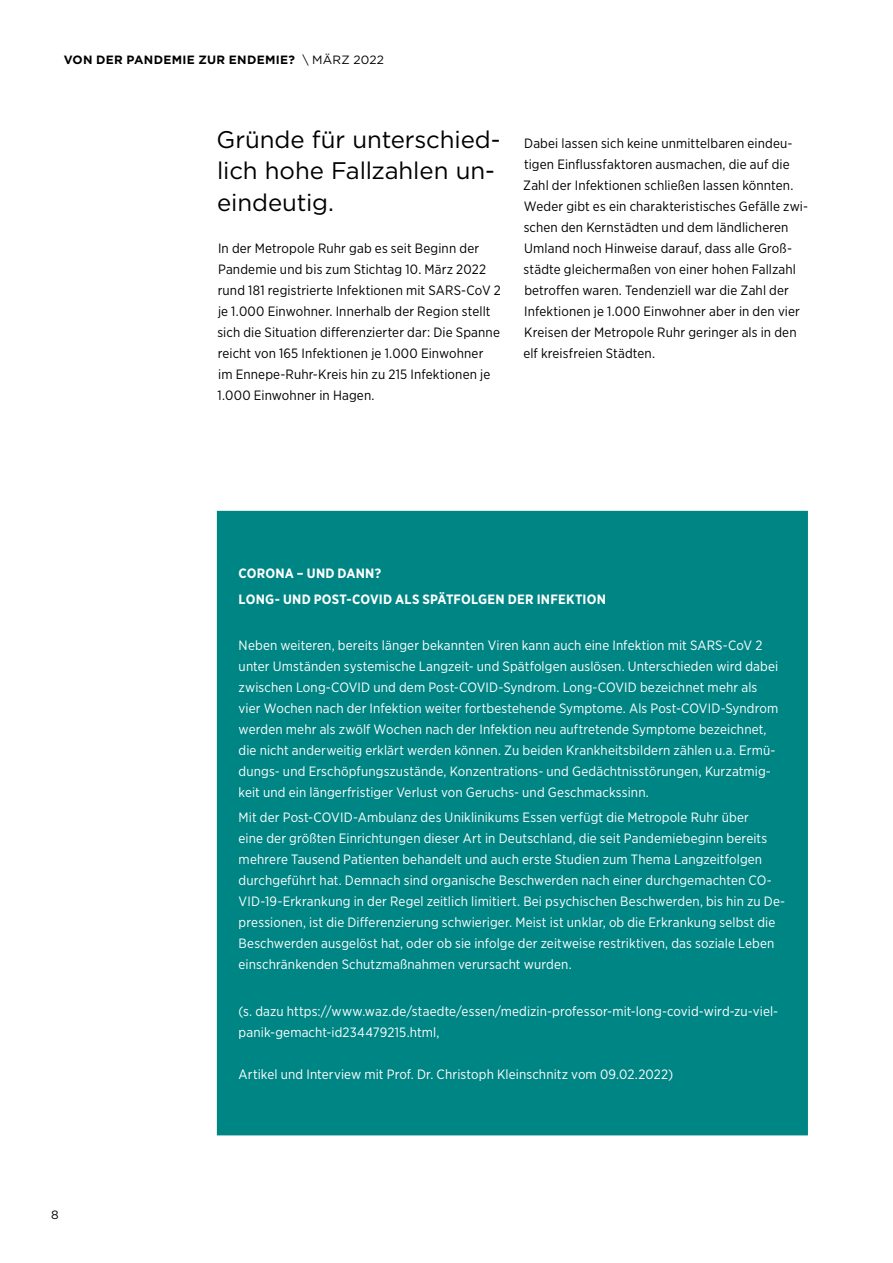
<style>
.page{position:relative;width:893px;height:1263px;background:#fff}
.page>*{position:absolute;margin:0;border:0;box-sizing:border-box;transform-origin:0 0}
.t1{font:24px/31.5px "Gotham";letter-spacing:-.005em;color:#000}
.t2{font:13.5px/21px "Gotham Narrow";letter-spacing:.01em;color:#fff}
.t3{font:13.5px/21px "Gotham Narrow";letter-spacing:.01em;color:#000}
.t4{font:700 13.5px/25.2px "Gotham Narrow";letter-spacing:.015em;color:#fff}
.t5{font:700 12px "Gotham";letter-spacing:.025em;color:#000}
.t6{font:12px "Gotham";color:#000}
.s1{font-weight:400}
</style>
<div class="page">
<div style="left:221px;top:515px;width:582px;height:616px;background:#008585"></div>
<div style="left:217px;top:511px;width:591px;height:624px;border:9px solid #008585"></div>
<p class="t5" style="left:64px;top:51px;width:322px">VON DER PANDEMIE ZUR ENDEMIE? <span class="s1">\ MÄRZ 2022</span></p>
<h1 class="t1" style="left:216px;top:123px;width:286px">Gründe für unterschied&shy;lich hohe Fallzahlen un&shy;eindeutig.</h1>
<p class="t3" style="left:217px;top:237px;width:285px">In der Metropole Ruhr gab es seit Beginn der Pandemie und bis zum Stichtag 10. März 2022 rund 181 registrierte Infektionen mit SARS-CoV 2 je 1.000 Einwohner. Innerhalb der Region stellt sich die Situation differenzierter dar: Die Spanne reicht von 165 Infektionen je 1.000 Einwohner im Ennepe-Ruhr-Kreis hin zu 215 Infektionen je 1.000 Einwohner in Hagen.</p>
<p class="t3" style="left:523px;top:132px;width:286px">Dabei lassen sich keine unmittelbaren eindeu&shy;tigen Einflussfaktoren ausmachen, die auf die Zahl der Infektionen schließen lassen könnten.<br>Weder gibt es ein charakteristisches Gefälle zwi&shy;schen den Kernstädten und dem ländlicheren Umland noch Hinweise darauf, dass alle Groß&shy;städte gleichermaßen von einer hohen Fallzahl betroffen waren. Tendenziell war die Zahl der Infektionen je 1.000 Einwohner aber in den vier Kreisen der Metropole Ruhr geringer als in den elf kreisfreien Städten.</p>
<p class="t6" style="left:51px;top:1207px;width:9px">8</p>
<p class="t4" style="left:239px;top:561px;width:369px">CORONA – UND DANN?<br>LONG- UND POST-COVID ALS SPÄTFOLGEN DER INFEKTION</p>
<p class="t2" style="left:239px;top:634px;width:541px">Neben weiteren, bereits länger bekannten Viren kann auch eine Infektion mit SARS-CoV 2 unter Umständen systemische Langzeit- und Spätfolgen auslösen. Unterschieden wird dabei zwischen Long-COVID und dem Post-COVID-Syndrom. Long-COVID bezeichnet mehr als vier Wochen nach der Infektion weiter fortbestehende Symptome. Als Post-COVID-Syndrom werden mehr als zwölf Wochen nach der Infektion neu auftretende Symptome bezeichnet, die nicht anderweitig erklärt werden können. Zu beiden Krankheitsbildern zählen u.a. Ermü&shy;dungs- und Erschöpfungszustände, Konzentrations- und Gedächtnisstörungen, Kurzatmig&shy;keit und ein längerfristiger Verlust von Geruchs- und Geschmackssinn.</p>
<p class="t2" style="left:239px;top:807px;width:548px">Mit der Post-COVID-Ambulanz des Uniklinikums Essen verfügt die Metropole Ruhr über<br>eine der größten Einrichtungen dieser Art in Deutschland, die seit Pandemiebeginn bereits mehrere Tausend Patienten behandelt und auch erste Studien zum Thema Langzeitfolgen durchgeführt hat. Demnach sind organische Beschwerden nach einer durchgemachten CO-VID-19-Erkrankung in der Regel zeitlich limitiert. Bei psychischen Beschwerden, bis hin zu De&shy;pressionen, ist die Differenzierung schwieriger. Meist ist unklar, ob die Erkrankung selbst die Beschwerden ausgelöst hat, oder ob sie infolge der zeitweise restriktiven, das soziale Leben einschränkenden Schutzmaßnahmen verursacht wurden.</p>
<p class="t2" style="left:239px;top:1000px;width:541px">(s. dazu https://www.waz.de/staedte/essen/medizin-professor-mit-long-covid-wird-zu-viel&shy;panik-gemacht-id234479215.html,</p>
<p class="t2" style="left:239px;top:1063px;width:436px">Artikel und Interview mit Prof. Dr. Christoph Kleinschnitz vom 09.02.2022)</p>
</div>
